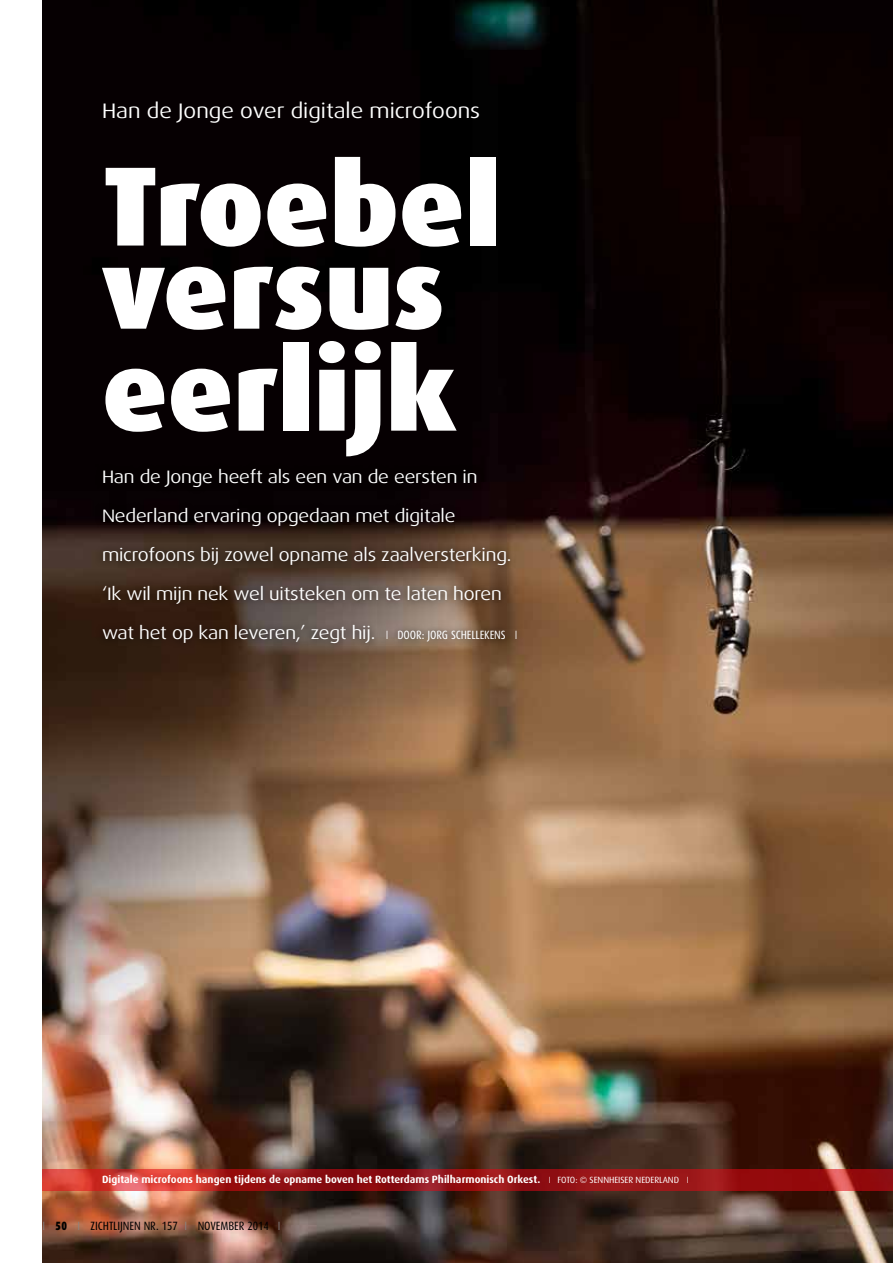
<style>
.page{position:relative;width:893px;height:1263px;background:#fff}
.page>*{position:absolute;margin:0;border:0;box-sizing:border-box;transform-origin:0 0}
.t1{font:900 112.95px/83.1px "Dax";color:#fff}
.t2{font:21px "Dax Wide";color:#fff}
.t3{font:18px/39px "Dax Wide";letter-spacing:-.01em;color:#fff}
.t4{font:12px "Dax Condensed";letter-spacing:-.005em;color:#000}
.t5{font:700 10.5px "Dax";color:#fff}
.s1{font-family:"Dax Condensed";font-weight:300;font-size:12px}
.s2{font-family:"Dax Condensed";font-size:12px}
.s3{font-family:"Dax Condensed";font-weight:300;font-size:9px}
.s4{font-weight:400;font-size:9px}
.s5{font-weight:300;color:#878787}
.s6{font-weight:900}
</style>
<div class="page">
<img style="left:43px;top:0;width:850px;height:1263px">
<div style="left:95px;top:461px;width:429px;height:190px;background:#000;opacity:.75"></div>
<svg style="left:43px;top:1169px;width:850px;height:22px;background:#a41c1d"></svg>
<p class="t2" style="left:102px;top:99px;width:380px">Han de Jonge over digitale microfoons</p>
<h1 class="t1" style="left:102px;top:166px;width:400px">Troebel versus</h1>
<h1 class="t1" style="left:102px;top:351px;width:355px">eerlijk</h1>
<p class="t3" style="left:102px;top:457px;width:417px">Han de Jonge heeft als een van de eersten in Nederland ervaring opgedaan met digitale microfoons bij zowel opname als zaalversterking. ‘Ik wil mijn nek wel uitsteken om te laten horen wat het op kan leveren,’ zegt hij. <span class="s1">I</span> <span class="s2">DOOR: JORG SCHELLEKENS</span> <span class="s1">I</span></p>
<p class="t5" style="left:102px;top:1173px;width:588px">Digitale microfoons hangen tijdens de opname boven het Rotterdams Philharmonisch Orkest. <span class="s3">I</span> <span class="s4">FOTO: © SENNHEISER NEDERLAND</span> <span class="s3">I</span></p>
<p class="t4" style="left:43px;top:1219px;width:240px"><span class="s5">I</span> <span class="s6">50</span> <span class="s5">I</span> ZICHTLIJNEN NR. 157 <span class="s5">I</span> NOVEMBER 2014 <span class="s5">I</span></p>
</div>
